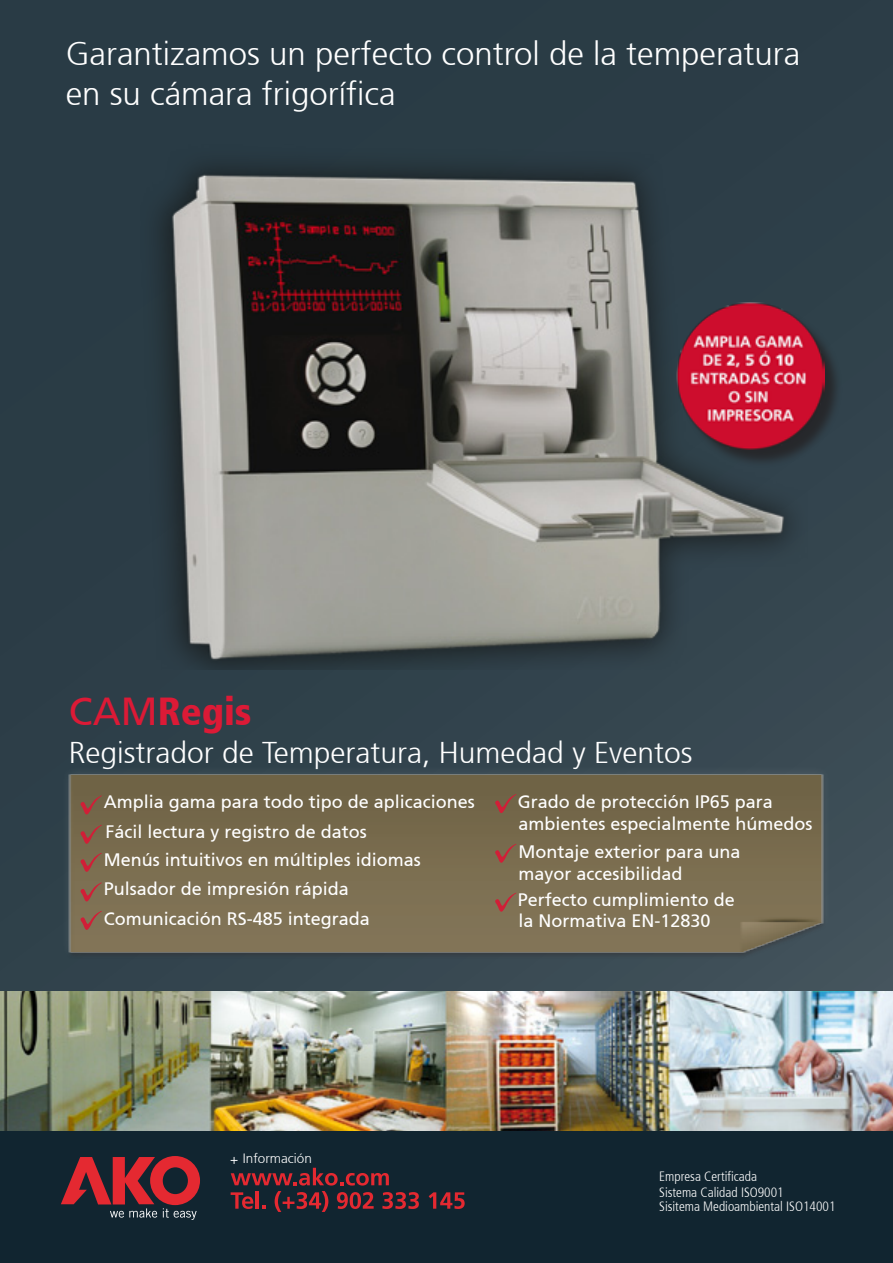
<style>
.page{position:relative;width:893px;height:1263px;background:#fff}
.page>*{position:absolute;margin:0;border:0;box-sizing:border-box;transform-origin:0 0}
.t1{font:900 condensed 39px "Frutiger 77";color:#dc1a36}
.t2{font:300 33px/39.6px "Frutiger 45";color:#fff}
.t3{font:300 30px "Frutiger 45";color:#fff}
.t4{font:18px "Frutiger 55 Roman";color:#fff}
.t5{font:300 condensed 13.5px "Frutiger 47";color:#fff}
.t6{font:300 13.5px "Frutiger 45";color:#fff}
.s1{font-family:"Frutiger 55 Roman";font-weight:400;font-stretch:normal}
</style>
<div class="page">
<div style="left:0;top:0;width:893px;height:1263px;background:linear-gradient(to right,#2a3c45,#33444d)"></div>
<div style="left:61px;top:765px;width:770px;height:197px;background:#34454e"></div>
<img style="left:56px;top:769px;width:817px;height:193px">
<img style="left:0;top:991px;width:893px;height:140px">
<div style="left:0;top:1131px;width:893px;height:132px;background:#112530"></div>
<img style="left:117px;top:145px;width:691px;height:524px">
<svg style="left:80px;top:795px;width:23px;height:20px"></svg>
<svg style="left:80px;top:853px;width:23px;height:19px"></svg>
<svg style="left:80px;top:882px;width:23px;height:20px"></svg>
<svg style="left:80px;top:911px;width:23px;height:19px"></svg>
<svg style="left:494px;top:844px;width:23px;height:19px"></svg>
<svg style="left:80px;top:825px;width:23px;height:19px"></svg>
<svg style="left:494px;top:794px;width:23px;height:19px"></svg>
<svg style="left:494px;top:893px;width:23px;height:19px"></svg>
<div style="left:150px;top:1156px;width:50px;height:49px;background:#e42931;border-radius:50%"></div>
<div style="left:163px;top:1167px;width:25px;height:27px;background:#112530;border-radius:50%"></div>
<svg style="left:61px;top:1157px;width:96px;height:60px"></svg>
<svg style="left:163px;top:1208px;width:34px;height:12px"></svg>
<svg style="left:231px;top:1192px;width:22px;height:17px"></svg>
<hr style="left:256px;top:1191px;width:3px;height:18px;background:#e42931">
<svg style="left:262px;top:1205px;width:4px;height:4px"></svg>
<svg style="left:275px;top:1191px;width:53px;height:21px"></svg>
<svg style="left:337px;top:1192px;width:37px;height:17px"></svg>
<svg style="left:382px;top:1192px;width:37px;height:17px"></svg>
<svg style="left:429px;top:1192px;width:36px;height:17px"></svg>
<svg style="left:231px;top:1157px;width:158px;height:28px"></svg>
<div style="left:680px;top:306px;width:162px;height:162px;background:#231f20;opacity:.75"></div>
<img style="left:676px;top:302px;width:148px;height:147px">
<p class="t2" style="left:66px;top:34px;width:736px">Garantizamos un perfecto control de la temperatura en su cámara frigorífica</p>
<p class="t1" style="left:69px;top:688px;width:184px"><span class="s1">CAM</span>Regis</p>
<p class="t3" style="left:69px;top:735px;width:625px">Registrador de Temperatura, Humedad y Eventos</p>
<p class="t4" style="left:104px;top:791px;width:373px">Amplia gama para todo tipo de aplicaciones</p>
<p class="t4" style="left:518px;top:791px;width:257px">Grado de protección IP65 para</p>
<p class="t4" style="left:106px;top:821px;width:263px">Fácil lectura y registro de datos</p>
<p class="t4" style="left:518px;top:813px;width:296px">ambientes especialmente húmedos</p>
<p class="t4" style="left:104px;top:849px;width:319px">Menús intuitivos en múltiples idiomas</p>
<p class="t4" style="left:104px;top:878px;width:247px">Pulsador de impresión rápida</p>
<p class="t4" style="left:104px;top:908px;width:268px">Comunicación RS-485 integrada</p>
<p class="t6" style="left:243px;top:1151px;width:70px">Información</p>
<p class="t4" style="left:518px;top:841px;width:224px">Montaje exterior para una</p>
<p class="t4" style="left:518px;top:863px;width:166px">mayor accesibilidad</p>
<p class="t4" style="left:518px;top:889px;width:219px">Perfecto cumplimiento de</p>
<p class="t4" style="left:518px;top:910px;width:194px">la Normativa EN-12830</p>
<p class="t5" style="left:659px;top:1169px;width:99px">Empresa Certificada</p>
<p class="t5" style="left:659px;top:1185px;width:126px">Sistema Calidad ISO9001</p>
<p class="t5" style="left:659px;top:1199px;width:178px">Sisitema Medioambiental ISO14001</p>
</div>
